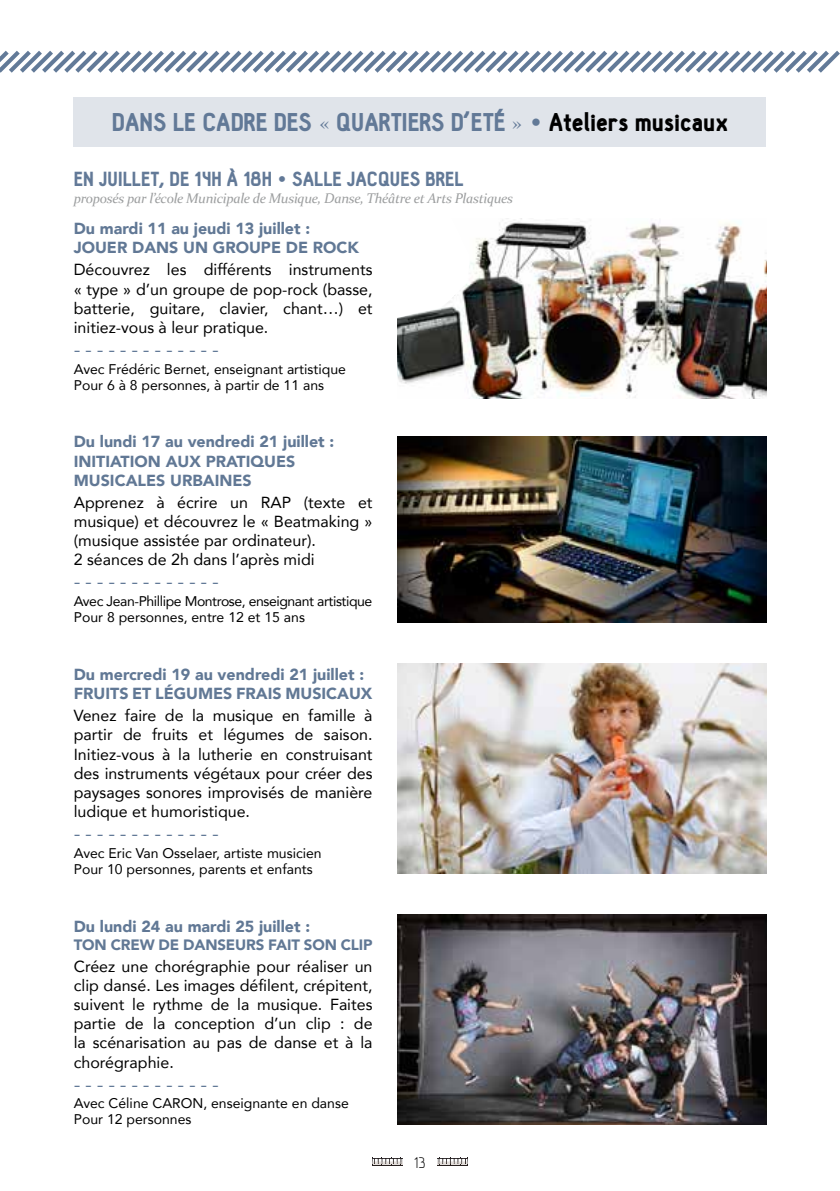
<style>
.page{position:relative;width:840px;height:1191px;background:#fff}
.page>*{position:absolute;margin:0;border:0;box-sizing:border-box;transform-origin:0 0}
.t1{font:900 25.2px "Hallosans";color:#627997}
.t2{font:300 20px "Agenda";color:#627997}
.t3{font:900 20px "Hallosans";color:#627997}
.t4{font:300 17px "Hallosans";color:#000}
.t5{font:16px/19.2px "Avenir";color:#000;text-align:justify}
.t6{font:900 16px/19.2px "Avenir";color:#617895}
.t7{font:900 15px "Avenir";letter-spacing:-.01em;color:#617895}
.t8{font:14px/16px "Avenir";color:#000}
.t9{font:14px/16px "Avenir";letter-spacing:-.03em;color:#000}
.t10{font:italic 14px "Constantia";letter-spacing:-.02em;color:#9c9e9f}
.s1{color:#000}
</style>
<div class="page">
<svg style="left:372px;top:1157px;width:31px;height:8px"></svg>
<svg style="left:437px;top:1157px;width:31px;height:8px"></svg>
<svg style="left:0;top:50px;width:839px;height:23px"></svg>
<div style="left:74px;top:98px;width:691px;height:49px;background:#e0e4ea"></div>
<img style="left:397px;top:663px;width:368px;height:210px">
<img style="left:397px;top:218px;width:368px;height:180px">
<img style="left:397px;top:914px;width:368px;height:210px">
<img style="left:397px;top:437px;width:368px;height:185px">
<svg style="left:397px;top:218px;width:72px;height:101px"></svg>
<h1 class="t1" style="left:112px;top:109px;width:617px">DANS LE CADRE DES « QUARTIERS D’ETÉ » • <span class="s1">Ateliers musicaux</span></h1>
<p class="t3" style="left:74px;top:168px;width:391px">EN JUILLET, DE 14H À 18H • SALLE JACQUES BREL</p>
<p class="t10" style="left:74px;top:189px;width:440px">proposés par l’école Municipale de Musique, Danse, Théâtre et Arts Plastiques</p>
<p class="t6" style="left:74px;top:218px;width:286px">Du mardi 11 au jeudi 13 juillet :<br>JOUER DANS UN GROUPE DE ROCK</p>
<p class="t5" style="left:74px;top:260px;width:300px">Découvrez les différents instruments « type » d’un groupe de pop-rock (basse, batterie, guitare, clavier, chant…) et initiez-vous à leur pratique.</p>
<p class="t2" style="left:74px;top:339px;width:146px">- - - - - - - - - - - - -</p>
<p class="t8" style="left:74px;top:360px;width:273px">Avec Frédéric Bernet, enseignant artistique<br>Pour 6 à 8 personnes, à partir de 11 ans</p>
<p class="t6" style="left:74px;top:432px;width:262px">Du lundi 17 au vendredi 21 juillet :<br>INITIATION AUX PRATIQUES<br>MUSICALES URBAINES</p>
<p class="t5" style="left:74px;top:492px;width:300px;text-align:left">Apprenez à écrire un RAP (texte et musique) et découvrez le « Beatmaking » (musique assistée par ordinateur).<br>2 séances de 2h dans l’après midi</p>
<p class="t2" style="left:74px;top:571px;width:146px">- - - - - - - - - - - - -</p>
<p class="t9" style="left:74px;top:593px;width:300px">Avec Jean-Phillipe Montrose, enseignant artistique<br>Pour 8 personnes, entre 12 et 15 ans</p>
<p class="t6" style="left:74px;top:664px;width:300px">Du mercredi 19 au vendredi 21 juillet :<br>FRUITS ET LÉGUMES FRAIS MUSICAUX</p>
<p class="t5" style="left:74px;top:705px;width:300px">Venez faire de la musique en famille à partir de fruits et légumes de saison.<br>Initiez-vous à la lutherie en construisant des instruments végétaux pour créer des paysages sonores improvisés de manière ludique et humoristique.</p>
<p class="t2" style="left:74px;top:823px;width:146px">- - - - - - - - - - - - -</p>
<p class="t8" style="left:74px;top:844px;width:249px">Avec Eric Van Osselaer, artiste musicien<br>Pour 10 personnes, parents et enfants</p>
<p class="t6" style="left:74px;top:916px;width:238px">Du lundi 24 au mardi 25 juillet :</p>
<p class="t7" style="left:74px;top:931px;width:300px">TON CREW DE DANSEURS FAIT SON CLIP</p>
<p class="t5" style="left:74px;top:956px;width:300px">Créez une chorégraphie pour réaliser un clip dansé. Les images défilent, crépitent, suivent le rythme de la musique. Faites partie de la conception d’un clip : de la scénarisation au pas de danse et à la chorégraphie.</p>
<p class="t2" style="left:74px;top:1073px;width:146px">- - - - - - - - - - - - -</p>
<p class="t8" style="left:74px;top:1095px;width:276px">Avec Céline CARON, enseignante en danse<br>Pour 12 personnes</p>
<p class="t4" style="left:414px;top:1154px;width:13px">13</p>
</div>
